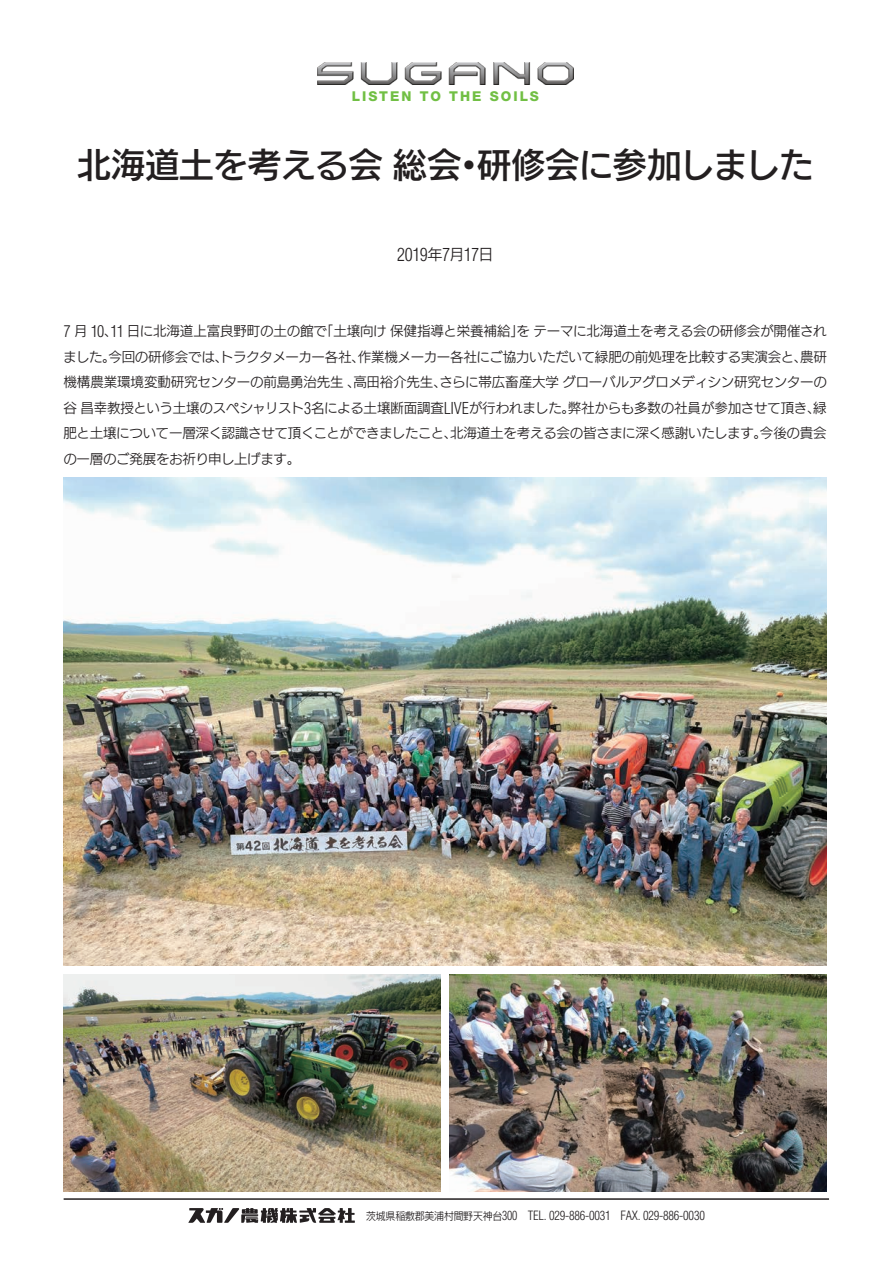
<style>
.page{position:relative;width:893px;height:1263px;background:#fff}
.page>*{position:absolute;margin:0;border:0;box-sizing:border-box;transform-origin:0 0}
.t1{font:34.5px "New Rodin Pro N DB";letter-spacing:-.02em;color:#231f20}
.t2{font:300 condensed 17.85px "Helvetica";letter-spacing:-.03em;color:#231f20}
.t3{font:13.5px/25.5px "New Rodin Pro N M";letter-spacing:-.02em;color:#231f20;text-align:justify}
.t4{font:800 13.5px "Helvetica Neue";letter-spacing:.15em;color:#71bf44}
.t5{font:300 condensed 12.45px "Helvetica";letter-spacing:-.015em;color:#231f20;scale:.94 1}
.s1{font-family:"New Rodin Pro N M";font-weight:400;font-stretch:normal;font-size:15px}
.s2{font-family:"Helvetica";font-weight:300;font-stretch:condensed;font-size:16.05px}
.s3{font-family:"New Rodin Pro N M";font-weight:400;font-stretch:normal;font-size:10.5px}
</style>
<div class="page">
<img style="left:317px;top:63px;width:257px;height:21px">
<svg style="left:188px;top:1208px;width:167px;height:15px"></svg>
<hr style="left:64px;top:1198px;width:765px;height:2px;background:#231f20">
<img style="left:64px;top:477px;width:762px;height:488px">
<img style="left:64px;top:974px;width:377px;height:217px">
<img style="left:450px;top:974px;width:377px;height:217px">
<p class="t4" style="left:352px;top:88px;width:189px">LISTEN TO THE SOILS</p>
<h1 class="t1" style="left:77px;top:135px;width:738px">北海道土を考える会総会・研修会に参加しました</h1>
<h2 class="t2" style="left:397px;top:243px;width:98px">2019<span class="s1">年</span>7<span class="s1">月</span>17<span class="s1">日</span></h2>
<p class="t3" style="left:63px;top:317px;width:765px"><span class="s2">7</span> 月 <span class="s2">10</span>、<span class="s2">11</span> 日に北海道上富良野町の土の館で「土壌向け保健指導と栄養補給」をテーマに北海道土を考える会の研修会が開催されました。今回の研修会では、トラクタメーカー各社、作業機メーカー各社にご協力いただいて緑肥の前処理を比較する実演会と、農研機構農業環境変動研究センターの前島勇治先生、高田裕介先生、さらに帯広畜産大学グローバルアグロメディシン研究センターの谷昌幸教授という土壌のスペシャリスト<span class="s2">3</span>名による土壌断面調査<span class="s2">LIVE</span>が行われました。弊社からも多数の社員が参加させて頂き、緑肥と土壌について一層深く認識させて頂くことができましたこと、北海道土を考える会の皆さまに深く感謝いたします。今後の貴会の一層のご発展をお祈り申し上げます。</p>
<p class="t5" style="left:366px;top:1208px;width:362px"><span class="s3">茨城県稲敷郡美浦村間野天神台</span>300 TEL. 029-886-0031 FAX. 029-886-0030</p>
</div>
